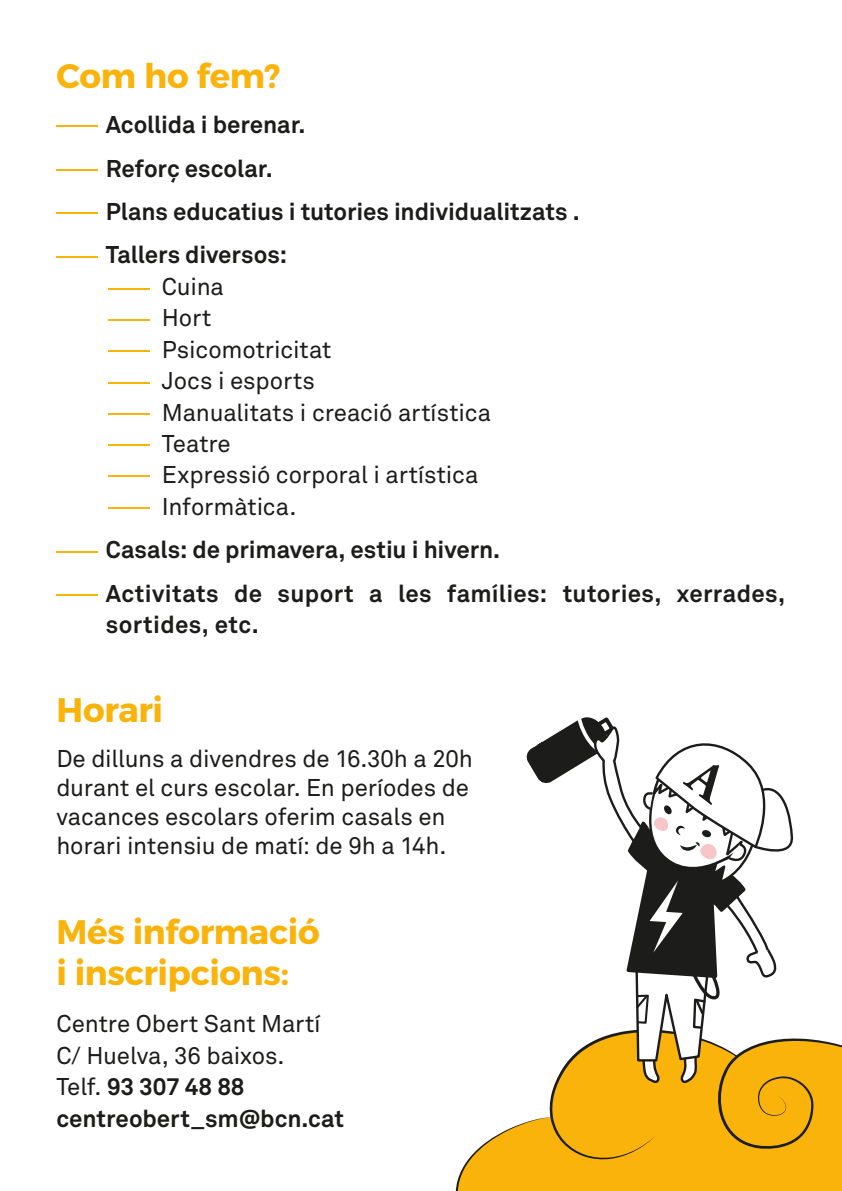
<style>
.page{position:relative;width:842px;height:1191px;background:#fff}
.page>*{position:absolute;margin:0;border:0;box-sizing:border-box;transform-origin:0 0}
.t1{font:700 34px/40.8px "Montserrat";letter-spacing:-.01em;color:#fab30a}
.t2{font:24px/31.4px "Akkurat Pro";letter-spacing:-.005em;color:#1c1c1b}
.t3{font:700 24px/43.4px "Akkurat Pro";color:#1c1c1b}
.s1{font-weight:700}
</style>
<div class="page">
<hr style="left:56px;top:125px;width:42px;height:2px;background:#fab30a">
<hr style="left:56px;top:169px;width:42px;height:2px;background:#fab30a">
<hr style="left:56px;top:212px;width:42px;height:2px;background:#fab30a">
<hr style="left:56px;top:256px;width:42px;height:2px;background:#fab30a">
<hr style="left:108px;top:288px;width:42px;height:2px;background:#fab30a">
<hr style="left:108px;top:319px;width:42px;height:2px;background:#fab30a">
<hr style="left:108px;top:350px;width:42px;height:2px;background:#fab30a">
<hr style="left:108px;top:381px;width:42px;height:2px;background:#fab30a">
<hr style="left:108px;top:413px;width:42px;height:2px;background:#fab30a">
<hr style="left:108px;top:444px;width:42px;height:2px;background:#fab30a">
<hr style="left:108px;top:475px;width:42px;height:2px;background:#fab30a">
<hr style="left:108px;top:506px;width:42px;height:2px;background:#fab30a">
<hr style="left:56px;top:594px;width:42px;height:2px;background:#fab30a">
<hr style="left:56px;top:551px;width:42px;height:2px;background:#fab30a">
<svg style="left:455px;top:717px;width:387px;height:474px"></svg>
<h1 class="t1" style="left:56px;top:56px;width:226px">Com ho fem?</h1>
<p class="t3" style="left:106px;top:103px;width:475px">Acollida i berenar.<br>Reforç escolar.<br>Plans educatius i tutories individualitzats .<br>Tallers diversos:</p>
<p class="t2" style="left:162px;top:271px;width:331px">Cuina<br>Hort<br>Psicomotricitat<br>Jocs i esports<br>Manualitats i creació artística<br>Teatre<br>Expressió corporal i artística<br>Informàtica.</p>
<p class="t3" style="left:106px;top:528px;width:681px">Casals: de primavera, estiu i hivern.<br>Activitats de suport a les famílies: tutories, xerrades,</p>
<p class="t3" style="left:106px;top:603px;width:154px">sortides, etc.</p>
<h1 class="t1" style="left:56px;top:690px;width:108px">Horari</h1>
<p class="t2" style="left:56px;top:745px;width:418px;line-height:28.8px">De dilluns a divendres de 16.30h a 20h durant el curs escolar. En períodes de vacances escolars oferim casals en horari intensiu de matí: de 9h a 14h.</p>
<h1 class="t1" style="left:56px;top:911px;width:265px">Més informació i inscripcions:</h1>
<p class="t2" style="left:56px;top:1009px;width:289px">Centre Obert Sant Martí<br>C/ Huelva, 36 baixos.<br>Telf. <span class="s1">93 307 48 88 centreobert_sm@bcn.cat</span></p>
</div>
